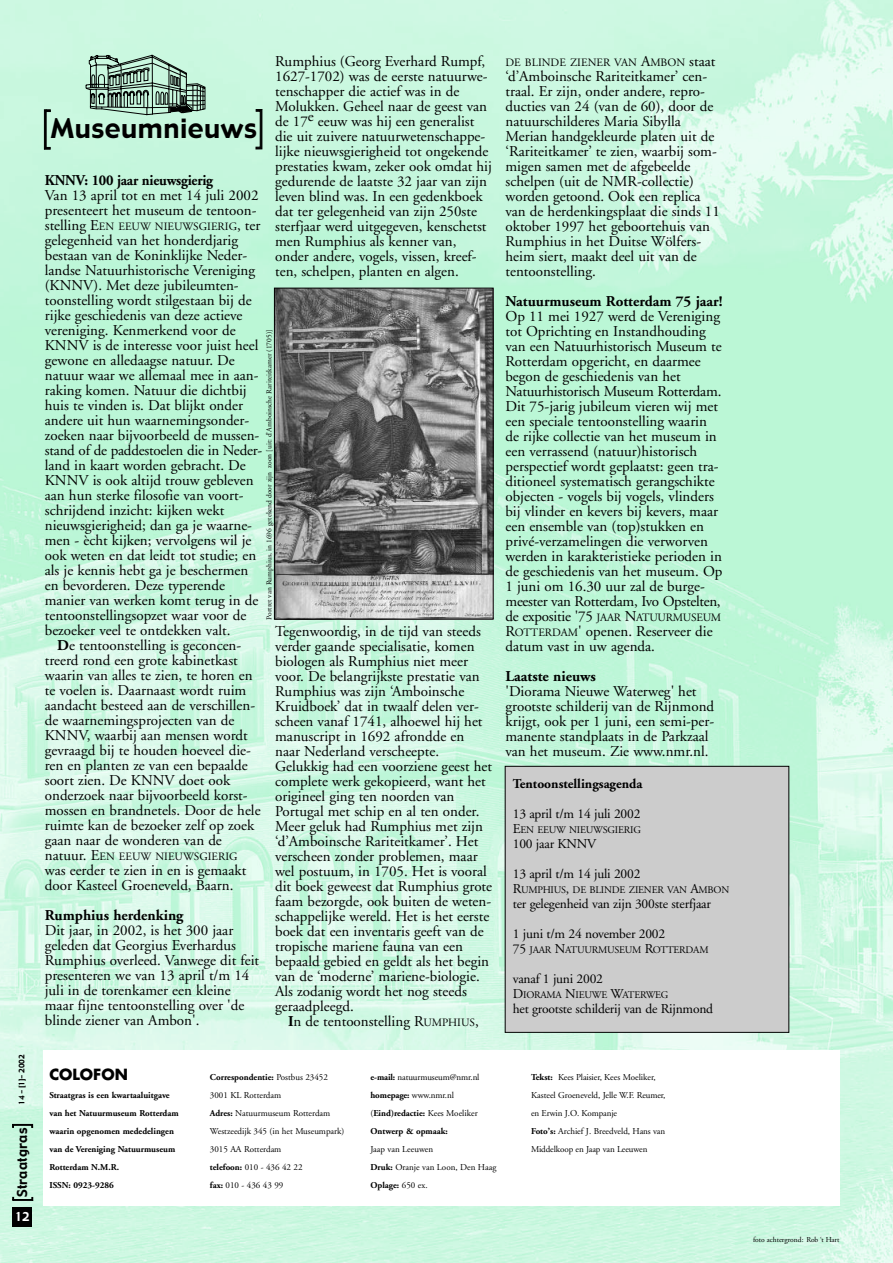
<style>
.page{position:relative;width:893px;height:1263px;background:#fff}
.page>*{position:absolute;margin:0;border:0;box-sizing:border-box;transform-origin:0 0}
.t1{font:26.55px "Gadget";letter-spacing:.02em;color:#000}
.t2{font:15px/15px "Adobe Garamond";color:#000}
.t3{font:700 15px "Adobe Garamond";color:#000}
.t4{font:700 15px "Adobe Garamond";color:#000;scale:.95 1}
.t5{font:700 15px "Futura";color:#000}
.t6{font:13.5px "Adobe Garamond";letter-spacing:-.015em;color:#000}
.t7{font:700 13.5px "Adobe Garamond";color:#000}
.t8{font:13.5px "Gadget";letter-spacing:.02em;color:#000}
.t9{font:12px "Gadget";color:#fff}
.t10{font:11.25px "Adobe Garamond";color:#000}
.t11{font:10.2px "Adobe Garamond";letter-spacing:-.02em;color:#000}
.t12{font:9px/18px "Adobe Garamond";color:#000}
.t13{font:700 9px/18px "Adobe Garamond";color:#000}
.t14{font:7.5px "Adobe Garamond";color:#000}
.t15{font:7.5px "Gadget";color:#000}
.s1{font-size:15px}
.s2{font-weight:700}
.s3{font-size:11.25px}
.s4{font-size:13.5px}
.s5{font-weight:400}
</style>
<div class="page">
<img style="left:0;top:0;width:892px;height:1263px">
<div style="left:43px;top:1051px;width:797px;height:155px;background:#fff"></div>
<svg style="left:12px;top:1197px;width:21px;height:4px"></svg>
<svg style="left:12px;top:1124px;width:21px;height:4px"></svg>
<div style="left:13px;top:1207px;width:19px;height:20px;background:#000"></div>
<svg style="left:44px;top:109px;width:7px;height:41px"></svg>
<svg style="left:255px;top:109px;width:8px;height:41px"></svg>
<svg style="left:85px;top:36px;width:121px;height:79px;background:#99bca9"></svg>
<div style="left:505px;top:766px;width:283px;height:266px;background:#ccc"></div>
<img style="left:276px;top:290px;width:215px;height:327px">
<div style="left:274px;top:288px;width:219px;height:331px;border:1px solid #000"></div>
<p class="t15" style="left:19px;top:1105px;width:52px;rotate:-90deg">14 - [1]- 2002</p>
<p class="t8" style="left:17px;top:1197px;width:71px;rotate:-90deg">Straatgras</p>
<p class="t9" style="left:15px;top:1212px;width:16px">12</p>
<p class="t2" style="left:275px;top:55px;width:218px">Rumphius (Georg Everhard Rumpf, 1627-1702) was de eerste natuurwe&shy;tenschapper die actief was in de Molukken. Geheel naar de geest van de 17e eeuw was hij een generalist die uit zuivere natuurwetenschappe&shy;lijke nieuwsgierigheid tot ongekende prestaties kwam, zeker ook omdat hij gedurende de laatste 32 jaar van zijn leven blind was. In een gedenkboek dat ter gelegenheid van zijn 250ste sterfjaar werd uitgegeven, kenschetst men Rumphius als kenner van, onder andere, vogels, vissen, kreef&shy;ten, schelpen, planten en algen.</p>
<h1 class="t1" style="left:51px;top:118px;width:207px">Museumnieuws</h1>
<p class="t4" style="left:45px;top:174px;width:179px">KNNV: 100 jaar nieuwsgierig</p>
<p class="t2" style="left:45px;top:189px;width:215px">Van 13 april tot en met 14 juli 2002 presenteert het museum de tentoon-</p>
<p class="t10" style="left:45px;top:222px;width:217px"><span class="s1">stelling E</span>EN EEUW NIEUWSGIERIG<span class="s1">, ter</span></p>
<p class="t2" style="left:45px;top:234px;width:219px">gelegenheid van het honderdjarig bestaan van de Koninklijke Neder&shy;landse Natuurhistorische Vereniging (KNNV). Met deze jubileumten&shy;toonstelling wordt stilgestaan bij de rijke geschiedenis van deze actieve vereniging. Kenmerkend voor de KNNV is de interesse voor juist heel gewone en alledaagse natuur. De natuur waar we allemaal mee in aan&shy;raking komen. Natuur die dichtbij huis te vinden is. Dat blijkt onder andere uit hun waarnemingsonder&shy;zoeken naar bijvoorbeeld de mussen&shy;stand of de paddestoelen die in Neder&shy;land in kaart worden gebracht. De KNNV is ook altijd trouw gebleven aan hun sterke filosofie van voort&shy;schrijdend inzicht: kijken wekt nieuwsgierigheid; dan ga je waarne&shy;men - ècht kijken; vervolgens wil je ook weten en dat leidt tot studie; en als je kennis hebt ga je beschermen en bevorderen. Deze typerende manier van werken komt terug in de tentoonstellingsopzet waar voor de bezoeker veel te ontdekken valt.</p>
<p class="t2" style="left:45px;top:639px;width:217px;text-indent:12px"><span class="s2">D</span>e tentoonstelling is geconcen&shy;treerd rond een grote kabinetkast waarin van alles te zien, te horen en te voelen is. Daarnaast wordt ruim aandacht besteed aan de verschillen&shy;de waarnemingsprojecten van de KNNV, waarbij aan mensen wordt gevraagd bij te houden hoeveel die&shy;ren en planten ze van een bepaalde soort zien. De KNNV doet ook onderzoek naar bijvoorbeeld korst&shy;mossen en brandnetels. Door de hele ruimte kan de bezoeker zelf op zoek gaan naar de wonderen van de</p>
<p class="t10" style="left:45px;top:852px;width:194px"><span class="s1">natuur. E</span>EN EEUW NIEUWSGIERIG</p>
<p class="t2" style="left:45px;top:864px;width:203px">was eerder te zien in en is gemaakt door Kasteel Groeneveld, Baarn.</p>
<p class="t3" style="left:45px;top:909px;width:140px">Rumphius herdenking</p>
<p class="t2" style="left:45px;top:924px;width:216px">Dit jaar, in 2002, is het 300 jaar geleden dat Georgius Everhardus<br>Rumphius overleed. Vanwege dit feit presenteren we van 13 april t/m 14 juli in de torenkamer een kleine maar fijne tentoonstelling over 'de blinde ziener van Ambon'.</p>
<p class="t14" style="left:266px;top:620px;width:291px;rotate:-90deg">Portret van Rumphius, in 1696 getekend door zijn zoon [uit: d’Amboinsche Rariteitkamer (1705)]</p>
<p class="t2" style="left:275px;top:625px;width:218px">Tegenwoordig, in de tijd van steeds verder gaande specialisatie, komen biologen als Rumphius niet meer voor. De belangrijkste prestatie van Rumphius was zijn ‘Amboinsche Kruidboek’ dat in twaalf delen ver&shy;scheen vanaf 1741, alhoewel hij het manuscript in 1692 afrondde en naar Nederland verscheepte.<br>Gelukkig had een voorziene geest het complete werk gekopieerd, want het origineel ging ten noorden van Portugal met schip en al ten onder.<br>Meer geluk had Rumphius met zijn ‘d’Amboinsche Rariteitkamer’. Het verscheen zonder problemen, maar wel postuum, in 1705. Het is vooral dit boek geweest dat Rumphius grote faam bezorgde, ook buiten de weten&shy;schappelijke wereld. Het is het eerste boek dat een inventaris geeft van de tropische mariene fauna van een bepaald gebied en geldt als het begin van de ‘moderne’ mariene-biologie.<br>Als zodanig wordt het nog steeds geraadpleegd.</p>
<p class="t2" style="left:288px;top:1015px;width:192px"><span class="s2">I</span>n de tentoonstelling R<span class="s3">UMPHIUS</span>,</p>
<p class="t10" style="left:505px;top:58px;width:211px">DE BLINDE ZIENER VAN <span class="s1">A</span>MBON <span class="s1">staat</span></p>
<p class="t2" style="left:505px;top:70px;width:216px">‘d’Amboinsche Rariteitkamer’ cen&shy;traal. Er zijn, onder andere, repro&shy;ducties van 24 (van de 60), door de natuurschilderes Maria Sibylla<br>Merian handgekleurde platen uit de ‘Rariteitkamer’ te zien, waarbij som&shy;migen samen met de afgebeelde schelpen (uit de NMR-collectie) worden getoond. Ook een replica van de herdenkingsplaat die sinds 11 oktober 1997 het geboortehuis van<br>Rumphius in het Duitse Wölfers&shy;heim siert, maakt deel uit van de tentoonstelling.</p>
<p class="t3" style="left:505px;top:296px;width:218px">Natuurmuseum Rotterdam 75 jaar!</p>
<p class="t2" style="left:505px;top:310px;width:218px">Op 11 mei 1927 werd de Vereniging tot Oprichting en Instandhouding van een Natuurhistorisch Museum te Rotterdam opgericht, en daarmee begon de geschiedenis van het Natuurhistorisch Museum Rotterdam.<br>Dit 75-jarig jubileum vieren wij met een speciale tentoonstelling waarin de rijke collectie van het museum in een verrassend (natuur)historisch perspectief wordt geplaatst: geen tra&shy;ditioneel systematisch gerangschikte objecten - vogels bij vogels, vlinders bij vlinder en kevers bij kevers, maar een ensemble van (top)stukken en privé-verzamelingen die verworven werden in karakteristieke perioden in de geschiedenis van het museum. Op 1 juni om 16.30 uur zal de burge&shy;meester van Rotterdam, Ivo Opstelten, de expositie '75 <span class="s3">JAAR</span> N<span class="s3">ATUURMUSEUM </span>R<span class="s3">OTTERDAM</span>' openen. Reserveer die datum vast in uw agenda.</p>
<p class="t3" style="left:505px;top:671px;width:92px">Laatste nieuws</p>
<p class="t2" style="left:505px;top:685px;width:210px">'Diorama Nieuwe Waterweg' het grootste schilderij van de Rijnmond krijgt, ook per 1 juni, een semi-per&shy;manente standplaats in de Parkzaal van het museum. Zie www.nmr.nl.</p>
<p class="t7" style="left:513px;top:778px;width:131px">Tentoonstellingsagenda</p>
<p class="t6" style="left:513px;top:808px;width:129px">13 april t/m 14 juli 2002</p>
<p class="t11" style="left:513px;top:825px;width:130px"><span class="s4">E</span>EN EEUW NIEUWSGIERIG</p>
<p class="t6" style="left:513px;top:838px;width:85px">100 jaar KNNV</p>
<p class="t6" style="left:513px;top:868px;width:129px">13 april t/m 14 juli 2002</p>
<p class="t11" style="left:513px;top:885px;width:218px"><span class="s4">R</span>UMPHIUS<span class="s4">,</span> DE BLINDE ZIENER VAN <span class="s4">A</span>MBON</p>
<p class="t6" style="left:513px;top:898px;width:200px">ter gelegenheid van zijn 300ste sterfjaar</p>
<p class="t6" style="left:513px;top:928px;width:154px">1 juni t/m 24 november 2002</p>
<p class="t11" style="left:513px;top:945px;width:197px"><span class="s4">75</span> JAAR <span class="s4">N</span>ATUURMUSEUM <span class="s4">R</span>OTTERDAM</p>
<p class="t6" style="left:513px;top:973px;width:92px">vanaf 1 juni 2002</p>
<p class="t11" style="left:513px;top:990px;width:157px"><span class="s4">D</span>IORAMA <span class="s4">N</span>IEUWE <span class="s4">W</span>ATERWEG</p>
<p class="t6" style="left:513px;top:1003px;width:202px">het grootste schilderij van de Rijnmond</p>
<p class="t5" style="left:49px;top:1068px;width:80px">COLOFON</p>
<p class="t13" style="left:49px;top:1087px;width:131px">Straatgras is een kwartaaluitgave van het Natuurmuseum Rotterdam waarin opgenomen mededelingen van de Vereniging Natuurmuseum<br>Rotterdam N.M.R.<br>ISSN: 0923-9286</p>
<p class="t8" style="left:46px;top:1196px;width:71px;rotate:-90deg">Straatgras</p>
<p class="t12" style="left:210px;top:1069px;width:136px"><span class="s2">Correspondentie:</span> Postbus 23452<br>3001 KL Rotterdam<br><span class="s2">Adres:</span> Natuurmuseum Rotterdam<br>Westzeedijk 345 (in het Museumpark)<br>3015 AA Rotterdam<br><span class="s2">telefoon:</span> 010 - 436 42 22<br><span class="s2">fax:</span> 010 - 436 43 99</p>
<p class="t13" style="left:370px;top:1069px;width:110px">e-mail: <span class="s5">natuurmuseum@nmr.nl </span>homepage: <span class="s5">www.nmr.nl (</span>Eind)redactie: <span class="s5">Kees Moeliker<br></span>Ontwerp &amp; opmaak:</p>
<p class="t12" style="left:370px;top:1141px;width:127px">Jaap van Leeuwen<br><span class="s2">Druk:</span> Oranje van Loon, Den Haag<br><span class="s2">Oplage:</span> 650 ex.</p>
<p class="t12" style="left:531px;top:1069px;width:136px"><span class="s2">Tekst:</span> Kees Plaisier, Kees Moeliker, Kasteel Groeneveld, Jelle W.F. Reumer, en Erwin J.O. Kompanje<br><span class="s2">Foto’s:</span> Archief J. Breedveld, Hans van Middelkoop en Jaap van Leeuwen</p>
<p class="t14" style="left:753px;top:1237px;width:88px">foto achtergrond: Rob ‘t Hart</p>
</div>
